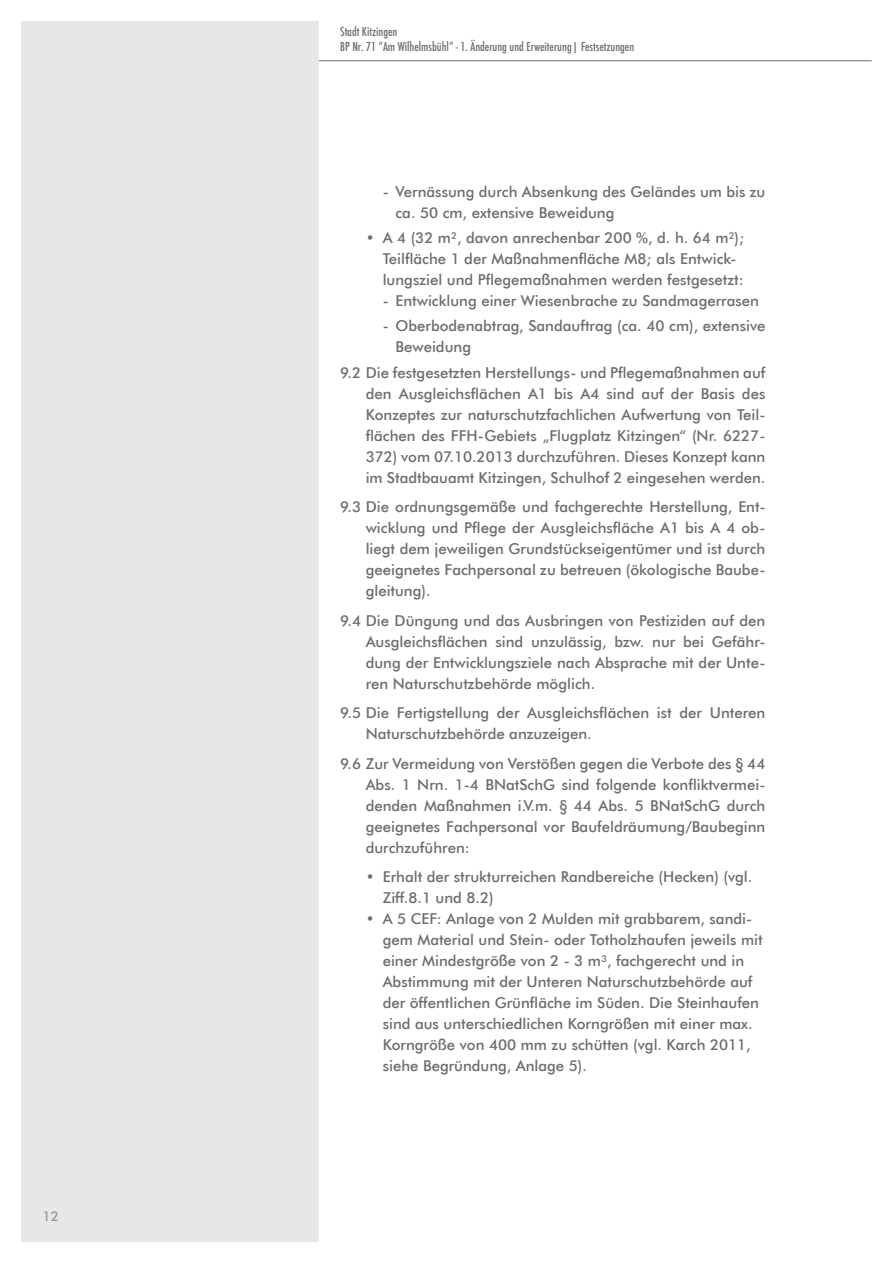
<style>
.page{position:relative;width:893px;height:1263px;background:#fff}
.page>*{position:absolute;margin:0;border:0;box-sizing:border-box;transform-origin:0 0}
.t1{font:500 15px/21px "Futura BT";color:#6c6d70}
.t2{font:500 13.5px "Futura BT";color:#939598}
.t3{font:500 condensed 12px/14.4px "Futura";color:#6c6d70}
</style>
<div class="page">
<div style="left:21px;top:21px;width:298px;height:1221px;background:#e6e7e9"></div>
<hr style="left:319px;top:60px;width:553px;height:1px;background:#6c6d70">
<p class="t2" style="left:43px;top:1207px;width:18px">12</p>
<p class="t3" style="left:340px;top:25px;width:296px">Stadt Kitzingen<br>BP Nr. 71 “Am Wilhelmsbühl“ - 1. Änderung und Erweiterung| Festsetzungen</p>
<p class="t1" style="left:395px;top:181px;width:371px;text-indent:-13px">- Vernässung durch Absenkung des Geländes um bis zu ca. 50 cm, extensive Beweidung</p>
<p class="t1" style="left:383px;top:227px;width:364px;text-indent:-17px">• A 4 (32 m², davon anrechenbar 200 %, d. h. 64 m²);<br>Teilfläche 1 der Maßnahmenfläche M8; als Entwick&shy;lungsziel und Pflegemaßnahmen werden festgesetzt:</p>
<p class="t1" style="left:383px;top:290px;width:378px">- Entwicklung einer Wiesenbrache zu Sandmagerrasen</p>
<p class="t1" style="left:395px;top:315px;width:371px;text-indent:-13px">- Oberbodenabtrag, Sandauftrag (ca. 40 cm), extensive<br>Beweidung</p>
<p class="t1" style="left:366px;top:362px;width:401px;text-align:justify;text-indent:-26px">9.2 Die festgesetzten Herstellungs- und Pflegemaßnahmen auf den Ausgleichsflächen A1 bis A4 sind auf der Basis des Konzeptes zur naturschutzfachlichen Aufwertung von Teil&shy;flächen des FFH-Gebiets „Flugplatz Kitzingen“ (Nr. 6227- 372) vom 07.10.2013 durchzuführen. Dieses Konzept kann im Stadtbauamt Kitzingen, Schulhof 2 eingesehen werden.</p>
<p class="t1" style="left:366px;top:496px;width:401px;text-align:justify;text-indent:-26px">9.3 Die ordnungsgemäße und fachgerechte Herstellung, Ent&shy;wicklung und Pflege der Ausgleichsfläche A1 bis A 4 ob&shy;liegt dem jeweiligen Grundstückseigentümer und ist durch geeignetes Fachpersonal zu betreuen (ökologische Baube&shy;gleitung).</p>
<p class="t1" style="left:366px;top:610px;width:401px;text-align:justify;text-indent:-26px">9.4 Die Düngung und das Ausbringen von Pestiziden auf den Ausgleichsflächen sind unzulässig, bzw. nur bei Gefähr&shy;dung der Entwicklungsziele nach Absprache mit der Unte&shy;ren Naturschutzbehörde möglich.</p>
<p class="t1" style="left:366px;top:702px;width:401px;text-indent:-26px">9.5 Die Fertigstellung der Ausgleichsflächen ist der Unteren<br>Naturschutzbehörde anzuzeigen.</p>
<p class="t1" style="left:366px;top:753px;width:401px;text-align:justify;text-indent:-26px">9.6 Zur Vermeidung von Verstößen gegen die Verbote des § 44<br>Abs. 1 Nrn. 1-4 BNatSchG sind folgende konfliktvermei&shy;denden Maßnahmen i.V.m. § 44 Abs. 5 BNatSchG durch geeignetes Fachpersonal vor Baufeldräumung/Baubeginn durchzuführen:</p>
<p class="t1" style="left:383px;top:866px;width:371px;text-indent:-17px">• Erhalt der strukturreichen Randbereiche (Hecken) (vgl.<br>Ziff.8.1 und 8.2)</p>
<p class="t1" style="left:383px;top:908px;width:381px;text-indent:-17px">• A 5 CEF: Anlage von 2 Mulden mit grabbarem, sandi&shy;gem Material und Stein- oder Totholzhaufen jeweils mit einer Mindestgröße von 2 - 3 m³, fachgerecht und in Abstimmung mit der Unteren Naturschutzbehörde auf der öffentlichen Grünfläche im Süden. Die Steinhaufen sind aus unterschiedlichen Korngrößen mit einer max.<br>Korngröße von 400 mm zu schütten (vgl. Karch 2011, siehe Begründung, Anlage 5).</p>
</div>
